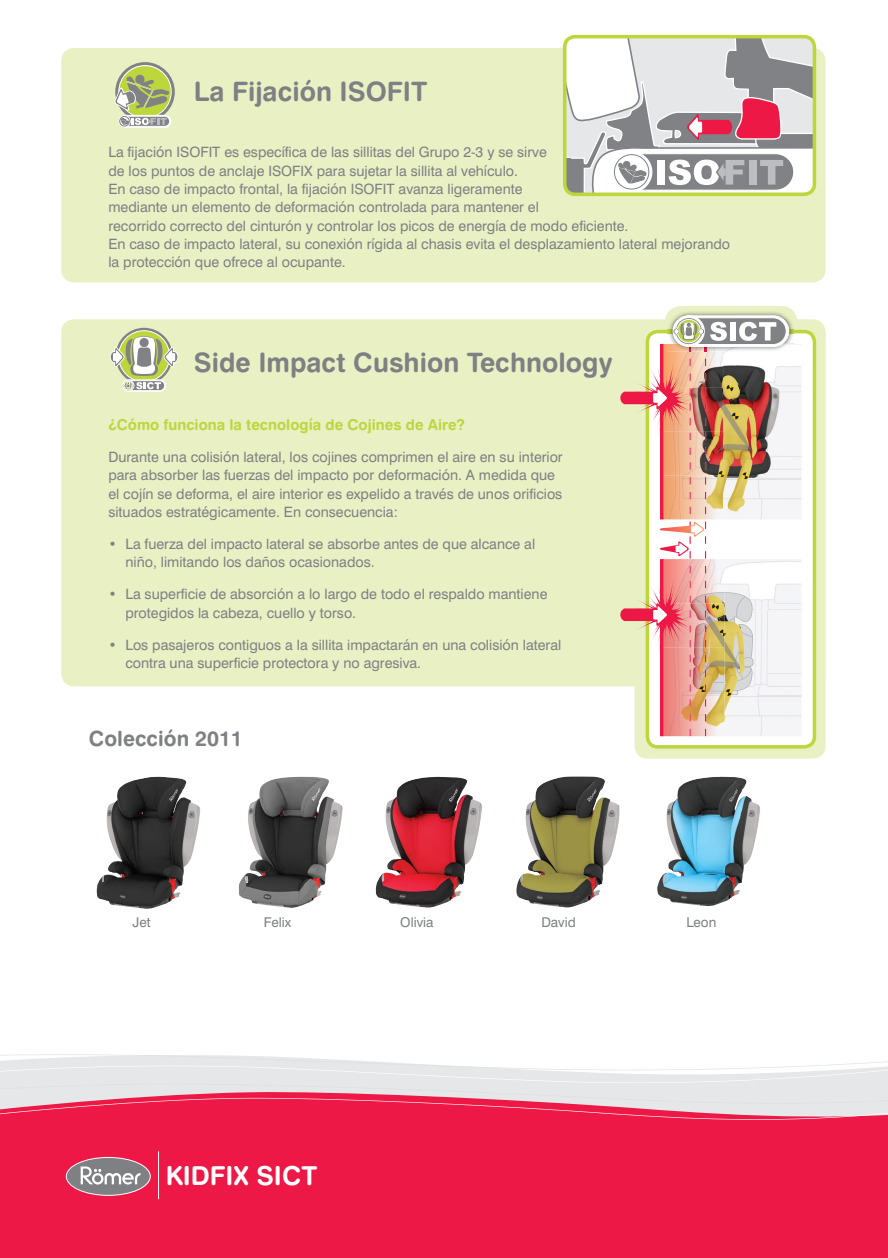
<style>
.page{position:relative;width:888px;height:1258px;background:#fff}
.page>*{position:absolute;margin:0;border:0;box-sizing:border-box;transform-origin:0 0}
.t1{font:26.85px "Swiss 721 BT Bold Rounded";color:#7e8083}
.t2{font:26.1px "Swiss 721 BT Bold Rounded";color:#fff}
.t3{font:21px "Swiss 721 BT Bold Rounded";color:#7e8083}
.t4{font:15px "Swiss 721 BT Bold Rounded";color:#bdd63c}
.t5{font:14.25px/18.3px "Swiss 721 BT";color:#7e8083}
.t6{font:13.5px "Swiss 721 BT";color:#7e8083}
</style>
<div class="page">
<div style="left:61px;top:48px;width:764px;height:234px;background:#e8f0c4;border-radius:13px"></div>
<div style="left:0;top:1125px;width:888px;height:133px;background:#ed1845"></div>
<svg style="left:0;top:1054px;width:888px;height:11px"></svg>
<svg style="left:0;top:1065px;width:888px;height:60px;background:#ea9eaf"></svg>
<svg style="left:568px;top:37px;width:246px;height:156px;background:#cac1c5"></svg>
<div style="left:563px;top:35px;width:253px;height:161px;border:4px solid #bdd63c;border-radius:11px"></div>
<svg style="left:115px;top:62px;width:60px;height:60px"></svg>
<div style="left:119px;top:66px;width:52px;height:52px;background:#bdd63c;border-radius:50%"></div>
<svg style="left:114px;top:74px;width:57px;height:53px"></svg>
<div style="left:665px;top:306px;width:132px;height:107px;background:#e8f0c4;border-radius:17px"></div>
<div style="left:61px;top:319px;width:764px;height:367px;background:#e8f0c4;border-radius:13px"></div>
<div style="left:635px;top:322px;width:190px;height:437px;background:#e8f0c4;border-radius:13px"></div>
<div style="left:116px;top:328px;width:57px;height:57px;background:#808285;border-radius:50%"></div>
<svg style="left:118px;top:330px;width:52px;height:52px"></svg>
<svg style="left:110px;top:336px;width:69px;height:56px"></svg>
<svg style="left:646px;top:330px;width:170px;height:418px;background:#f3f7db"></svg>
<img style="left:723px;top:344px;width:78px;height:175px">
<img style="left:663px;top:344px;width:60px;height:175px">
<img style="left:724px;top:559px;width:77px;height:177px">
<img style="left:663px;top:559px;width:61px;height:177px">
<hr style="left:660px;top:344px;width:3px;height:175px;background:#ed1845">
<hr style="left:660px;top:559px;width:3px;height:177px;background:#ed1845">
<svg style="left:689px;top:729px;width:2px;height:7px"></svg>
<svg style="left:689px;top:714px;width:2px;height:7px"></svg>
<svg style="left:689px;top:699px;width:2px;height:8px"></svg>
<svg style="left:689px;top:684px;width:2px;height:8px"></svg>
<svg style="left:689px;top:670px;width:2px;height:7px"></svg>
<svg style="left:689px;top:507px;width:2px;height:7px"></svg>
<svg style="left:689px;top:492px;width:2px;height:7px"></svg>
<svg style="left:689px;top:477px;width:2px;height:7px"></svg>
<svg style="left:689px;top:462px;width:2px;height:8px"></svg>
<svg style="left:689px;top:447px;width:2px;height:8px"></svg>
<svg style="left:660px;top:521px;width:46px;height:38px;background:#fcdddd"></svg>
<svg style="left:620px;top:359px;width:74px;height:81px"></svg>
<svg style="left:620px;top:566px;width:74px;height:96px"></svg>
<img style="left:668px;top:311px;width:126px;height:41px">
<div style="left:672px;top:315px;width:32px;height:32px;border:3px solid #fff;border-radius:50%"></div>
<svg style="left:673px;top:315px;width:116px;height:36px;background:#c4c3bd"></svg>
<img style="left:239px;top:776px;width:104px;height:132px">
<img style="left:106px;top:777px;width:51px;height:100px">
<img style="left:376px;top:777px;width:106px;height:130px">
<img style="left:516px;top:776px;width:103px;height:131px">
<img style="left:657px;top:776px;width:103px;height:130px">
<hr style="left:158px;top:1151px;width:1px;height:48px;background:#fff">
<svg style="left:65px;top:1156px;width:86px;height:40px;background:#ae7b88"></svg>
<h1 class="t1" style="left:194px;top:74px;width:235px">La Fijación ISOFIT</h1>
<p class="t5" style="left:108px;top:143px;width:623px">La fijación ISOFIT es específica de las sillitas del Grupo 2-3 y se sirve<br>de los puntos de anclaje ISOFIX para sujetar la sillita al vehículo.<br>En caso de impacto frontal, la fijación ISOFIT avanza ligeramente<br>mediante un elemento de deformación controlada para mantener el<br>recorrido correcto del cinturón y controlar los picos de energía de modo eficiente.<br>En caso de impacto lateral, su conexión rígida al chasis evita el desplazamiento lateral mejorando la protección que ofrece al ocupante.</p>
<h1 class="t1" style="left:194px;top:345px;width:420px">Side Impact Cushion Technology</h1>
<p class="t4" style="left:108px;top:415px;width:358px">¿Cómo funciona la tecnología de Cojines de Aire?</p>
<p class="t5" style="left:108px;top:448px;width:456px">Durante una colisión lateral, los cojines comprimen el aire en su interior para absorber las fuerzas del impacto por deformación. A medida que el cojín se deforma, el aire interior es expelido a través de unos orificios situados estratégicamente. En consecuencia:</p>
<p class="t5" style="left:125px;top:535px;width:411px;text-indent:-17px">• La fuerza del impacto lateral se absorbe antes de que alcance al niño, limitando los daños ocasionados.</p>
<p class="t5" style="left:125px;top:585px;width:424px;text-indent:-17px">• La superficie de absorción a lo largo de todo el respaldo mantiene protegidos la cabeza, cuello y torso.</p>
<p class="t5" style="left:125px;top:635px;width:437px;text-indent:-17px">• Los pasajeros contiguos a la sillita impactarán en una colisión lateral contra una superficie protectora y no agresiva.</p>
<h3 class="t3" style="left:89px;top:725px;width:155px">Colección 2011</h3>
<p class="t6" style="left:133px;top:914px;width:19px">Jet</p>
<p class="t6" style="left:264px;top:914px;width:29px">Felix</p>
<p class="t6" style="left:400px;top:914px;width:35px">Olivia</p>
<p class="t6" style="left:541px;top:914px;width:36px">David</p>
<p class="t6" style="left:686px;top:914px;width:32px">Leon</p>
<h2 class="t2" style="left:166px;top:1159px;width:153px">KIDFIX SICT</h2>
</div>
